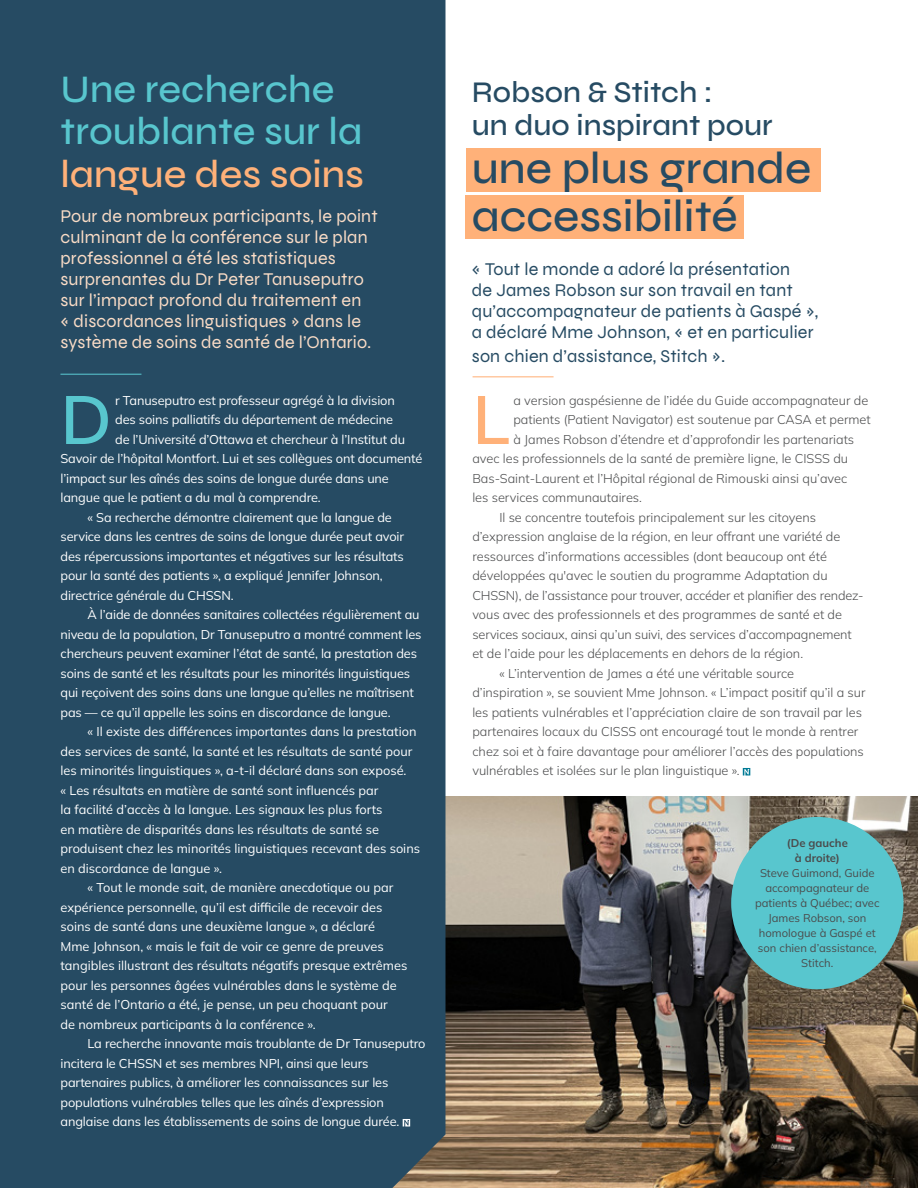
<style>
.page{position:relative;width:918px;height:1188px;background:#fff}
.page>*{position:absolute;margin:0;border:0;box-sizing:border-box;transform-origin:0 0}
.t1{font:600 68.1px "Mulish";color:#ffb179}
.t2{font:600 68.1px "Mulish";color:#58c6ce}
.t3{font:500 45px "Syne";color:#264b63}
.t4{font:500 39px/42px "Syne";color:#58c6ce}
.t5{font:500 39px "Syne";color:#ffb179}
.t6{font:500 30px/33px "Syne";color:#264b63}
.t7{font:18px/21px "Syne";letter-spacing:.01em;color:#fadcc6}
.t8{font:18px/21px "Syne";letter-spacing:.01em;color:#264b63}
.t9{font:12.75px "Mulish";letter-spacing:-.01em;color:#fff}
.t10{font:300 12.75px "Mulish";color:#4b4c4d}
.t11{font:11.25px/15px "Mulish";color:#4b4c4d;text-align:center}
.t12{font:700 11.25px/15px "Mulish";color:#4b4c4d;text-align:center}
</style>
<div class="page">
<img style="left:446px;top:796px;width:472px;height:392px">
<div style="left:0;top:0;width:446px;height:1188px;background:#264b63"></div>
<img style="left:0;top:0;width:1px;height:488px">
<div style="left:466px;top:148px;width:354px;height:43px;background:#ffb179"></div>
<div style="left:466px;top:195px;width:278px;height:44px;background:#ffb179"></div>
<svg style="left:743px;top:768px;width:7px;height:8px"></svg>
<svg style="left:403px;top:1119px;width:7px;height:7px"></svg>
<hr style="left:60px;top:374px;width:81px;height:1px;background:#58c6ce">
<hr style="left:473px;top:376px;width:81px;height:1px;background:#ffb179">
<div style="left:731px;top:817px;width:173px;height:172px;background:#58c6ce;border-radius:50%"></div>
<h3 class="t4" style="left:60px;top:68px;width:303px">Une recherche troublante sur la</h3>
<h3 class="t5" style="left:60px;top:149px;width:305px">langue des soins</h3>
<h3 class="t7" style="left:60px;top:205px;width:319px">Pour de nombreux participants, le point culminant de la conférence sur le plan</h3>
<h3 class="t7" style="left:60px;top:247px;width:313px">professionnel a été les statistiques surprenantes du Dr Peter Tanuseputro sur l’impact profond du traitement en « discordances linguistiques » dans le système de soins de santé de l’Ontario.</h3>
<h1 class="t2" style="left:60px;top:373px;width:53px">D</h1>
<p class="t9" style="left:115px;top:392px;width:281px">r Tanuseputro est professeur agrégé à la division</p>
<p class="t9" style="left:115px;top:411px;width:279px">des soins palliatifs du département de médecine</p>
<p class="t9" style="left:115px;top:431px;width:291px">de l’Université d’Ottawa et chercheur à l’Institut du</p>
<p class="t9" style="left:60px;top:450px;width:363px">Savoir de l’hôpital Montfort. Lui et ses collègues ont documenté</p>
<p class="t9" style="left:60px;top:470px;width:330px">l’impact sur les aînés des soins de longue durée dans une</p>
<p class="t9" style="left:60px;top:489px;width:262px">langue que le patient a du mal à comprendre.</p>
<p class="t9" style="left:87px;top:509px;width:306px">« Sa recherche démontre clairement que la langue de</p>
<p class="t9" style="left:60px;top:528px;width:345px">service dans les centres de soins de longue durée peut avoir</p>
<p class="t9" style="left:60px;top:548px;width:345px">des répercussions importantes et négatives sur les résultats</p>
<p class="t9" style="left:60px;top:567px;width:324px">pour la santé des patients », a expliqué Jennifer Johnson,</p>
<p class="t9" style="left:60px;top:587px;width:175px">directrice générale du CHSSN.</p>
<p class="t9" style="left:88px;top:606px;width:334px">À l’aide de données sanitaires collectées régulièrement au</p>
<p class="t9" style="left:60px;top:626px;width:363px">niveau de la population, Dr Tanuseputro a montré comment les</p>
<p class="t9" style="left:60px;top:645px;width:358px">chercheurs peuvent examiner l’état de santé, la prestation des</p>
<p class="t9" style="left:60px;top:665px;width:351px">soins de santé et les résultats pour les minorités linguistiques</p>
<p class="t9" style="left:60px;top:684px;width:355px">qui reçoivent des soins dans une langue qu’elles ne maîtrisent</p>
<p class="t9" style="left:60px;top:704px;width:332px">pas — ce qu’il appelle les soins en discordance de langue.</p>
<p class="t9" style="left:88px;top:723px;width:331px">« Il existe des différences importantes dans la prestation</p>
<p class="t9" style="left:60px;top:743px;width:353px">des services de santé, la santé et les résultats de santé pour</p>
<p class="t9" style="left:60px;top:762px;width:348px">les minorités linguistiques », a-t-il déclaré dans son exposé.</p>
<p class="t9" style="left:60px;top:782px;width:319px">« Les résultats en matière de santé sont influencés par</p>
<p class="t9" style="left:60px;top:801px;width:324px">la facilité d’accès à la langue. Les signaux les plus forts</p>
<p class="t9" style="left:60px;top:821px;width:320px">en matière de disparités dans les résultats de santé se</p>
<p class="t9" style="left:60px;top:840px;width:361px">produisent chez les minorités linguistiques recevant des soins</p>
<p class="t9" style="left:60px;top:860px;width:163px">en discordance de langue ».</p>
<p class="t9" style="left:88px;top:879px;width:307px">« Tout le monde sait, de manière anecdotique ou par</p>
<p class="t9" style="left:60px;top:899px;width:324px">expérience personnelle, qu’il est difficile de recevoir des</p>
<p class="t9" style="left:60px;top:918px;width:316px">soins de santé dans une deuxième langue », a déclaré</p>
<p class="t9" style="left:60px;top:938px;width:325px">Mme Johnson, « mais le fait de voir ce genre de preuves</p>
<p class="t9" style="left:60px;top:957px;width:348px">tangibles illustrant des résultats négatifs presque extrêmes</p>
<p class="t9" style="left:60px;top:977px;width:338px">pour les personnes âgées vulnérables dans le système de</p>
<p class="t9" style="left:60px;top:996px;width:329px">santé de l’Ontario a été, je pense, un peu choquant pour</p>
<p class="t9" style="left:60px;top:1016px;width:257px">de nombreux participants à la conférence ».</p>
<p class="t9" style="left:88px;top:1035px;width:340px">La recherche innovante mais troublante de Dr Tanuseputro</p>
<p class="t9" style="left:60px;top:1055px;width:310px">incitera le CHSSN et ses membres NPI, ainsi que leurs</p>
<p class="t9" style="left:60px;top:1074px;width:329px">partenaires publics, à améliorer les connaissances sur les</p>
<p class="t9" style="left:60px;top:1094px;width:325px">populations vulnérables telles que les aînés d’expression</p>
<p class="t9" style="left:60px;top:1113px;width:340px">anglaise dans les établissements de soins de longue durée.</p>
<h3 class="t6" style="left:472px;top:75px;width:302px">Robson &amp; Stitch :<br>un duo inspirant pour</h3>
<h2 class="t3" style="left:472px;top:140px;width:341px">une plus grande</h2>
<h2 class="t3" style="left:472px;top:188px;width:267px">accessibilité</h2>
<h3 class="t8" style="left:472px;top:258px;width:348px">« Tout le monde a adoré la présentation<br>de James Robson sur son travail en tant qu’accompagnateur de patients à Gaspé », a déclaré Mme Johnson, « et en particulier</h3>
<h3 class="t8" style="left:472px;top:345px;width:255px">son chien d’assistance, Stitch ».</h3>
<h1 class="t1" style="left:472px;top:373px;width:39px">L</h1>
<p class="t10" style="left:513px;top:392px;width:356px">a version gaspésienne de l’idée du Guide accompagnateur de</p>
<p class="t10" style="left:513px;top:411px;width:359px">patients (Patient Navigator) est soutenue par CASA et permet</p>
<p class="t10" style="left:513px;top:431px;width:342px">à James Robson d’étendre et d’approfondir les partenariats</p>
<p class="t10" style="left:472px;top:450px;width:377px">avec les professionnels de la santé de première ligne, le CISSS du</p>
<p class="t10" style="left:472px;top:470px;width:376px">Bas-Saint-Laurent et l’Hôpital régional de Rimouski ainsi qu’avec</p>
<p class="t10" style="left:472px;top:489px;width:171px">les services communautaires.</p>
<p class="t10" style="left:499px;top:509px;width:318px">Il se concentre toutefois principalement sur les citoyens</p>
<p class="t10" style="left:472px;top:528px;width:370px">d’expression anglaise de la région, en leur offrant une variété de</p>
<p class="t10" style="left:472px;top:548px;width:356px">ressources d’informations accessibles (dont beaucoup ont été</p>
<p class="t10" style="left:472px;top:567px;width:357px">développées qu'avec le soutien du programme Adaptation du</p>
<p class="t10" style="left:472px;top:587px;width:393px">CHSSN), de l’assistance pour trouver, accéder et planifier des rendez-</p>
<p class="t10" style="left:472px;top:606px;width:371px">vous avec des professionnels et des programmes de santé et de</p>
<p class="t10" style="left:472px;top:626px;width:381px">services sociaux, ainsi qu’un suivi, des services d’accompagnement</p>
<p class="t10" style="left:472px;top:645px;width:332px">et de l’aide pour les déplacements en dehors de la région.</p>
<p class="t10" style="left:499px;top:665px;width:296px">« L’intervention de James a été une véritable source</p>
<p class="t10" style="left:472px;top:684px;width:395px">d’inspiration », se souvient Mme Johnson. « L’impact positif qu’il a sur</p>
<p class="t10" style="left:472px;top:704px;width:391px">les patients vulnérables et l’appréciation claire de son travail par les</p>
<p class="t10" style="left:472px;top:723px;width:388px">partenaires locaux du CISSS ont encouragé tout le monde à rentrer</p>
<p class="t10" style="left:472px;top:743px;width:393px">chez soi et à faire davantage pour améliorer l’accès des populations</p>
<p class="t10" style="left:472px;top:762px;width:269px">vulnérables et isolées sur le plan linguistique ».</p>
<p class="t12" style="left:787px;top:836px;width:63px">(De gauche à droite)</p>
<p class="t11" style="left:755px;top:866px;width:126px">Steve Guimond, Guide accompagnateur de patients à Québec; avec<br>James Robson, son homologue à Gaspé et son chien d’assistance,<br>Stitch.</p>
</div>
